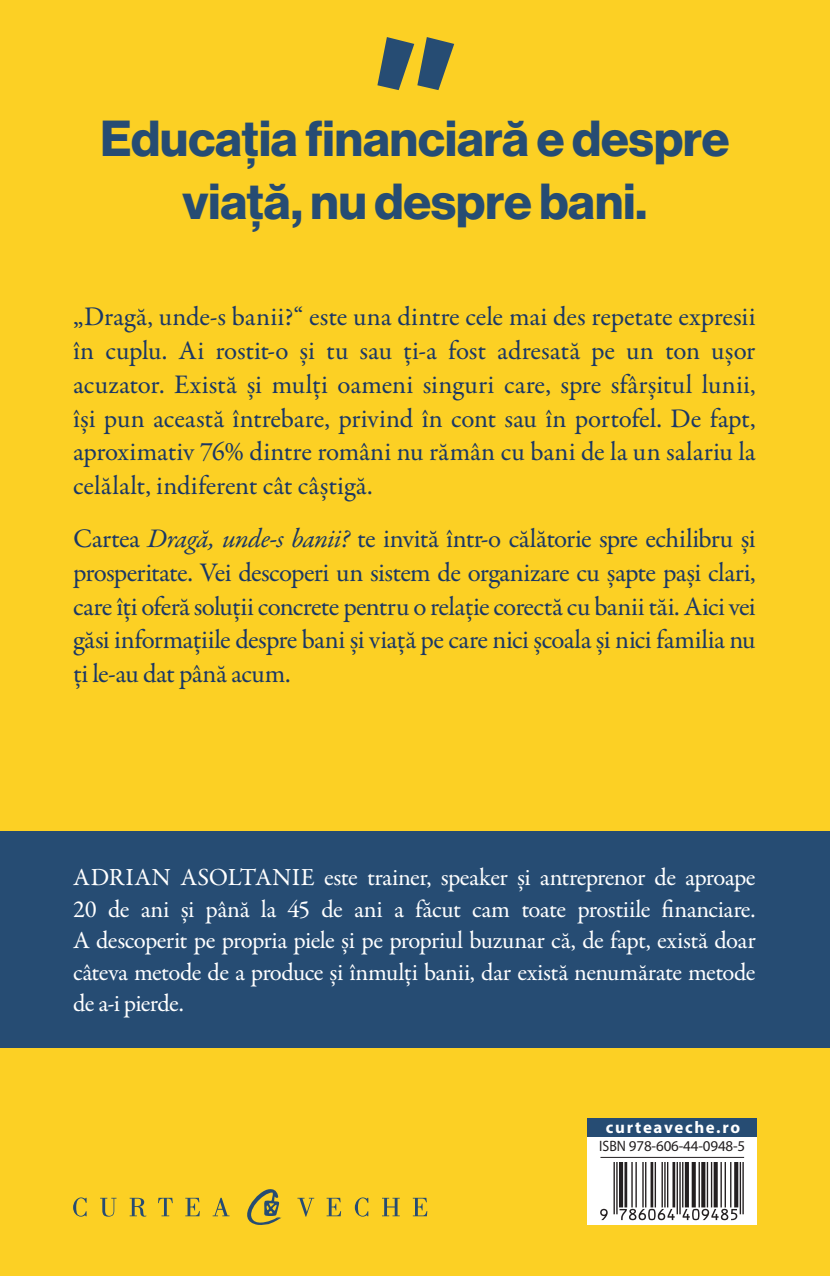
<style>
.page{position:relative;width:830px;height:1276px;background:#fff}
.page>*{position:absolute;margin:0;border:0;box-sizing:border-box;transform-origin:0 0}
.t1{font:900 202.5px "Neuzeit Gro";color:#264c73}
.t2{font:49.5px/63px "N Haas Grotesk DS Pro 75 Bd";color:#264c73;text-align:center}
.t3{font:27px/33.8px "Garamond Premr Pro";letter-spacing:-.01em;color:#1a3766;text-align:justify}
.t4{font:24.75px/31.5px "Garamond Premr Pro";letter-spacing:-.025em;color:#fff;text-align:justify}
.t5{font:700 16.88px "Myriad Pro";letter-spacing:.1em;color:#fff}
.t6{font:15.08px "Myriad Pro";letter-spacing:-.01em;color:#231f20;scale:.92 1}
.s1{font-style:italic}
</style>
<div class="page">
<div style="left:0;top:0;width:829px;height:1276px;background:#fcd024"></div>
<div style="left:587px;top:1149px;width:169px;height:16px;background:#fff"></div>
<div style="left:587px;top:1133px;width:169px;height:20px;background:#fff"></div>
<hr style="left:600px;top:1157px;width:143px;height:1px;background:#231f20">
<div style="left:587px;top:1162px;width:169px;height:63px;background:#fff"></div>
<div style="left:587px;top:1118px;width:169px;height:18px;background:#264c73"></div>
<svg style="left:73px;top:1189px;width:354px;height:36px"></svg>
<svg style="left:600px;top:1162px;width:143px;height:58px"></svg>
<div style="left:0;top:831px;width:829px;height:217px;background:#264c73"></div>
<h1 class="t1" style="left:369px;top:-7px;width:92px">”</h1>
<h2 class="t2" style="left:100px;top:108px;width:630px">Educația financiară e despre viață, nu despre bani.</h2>
<p class="t3" style="left:73px;top:300px;width:683px">„Dragă, unde-s banii?“ este una dintre cele mai des repetate expresii în cuplu. Ai rostit-o și tu sau ți-a fost adresată pe un ton ușor acuzator. Există și mulți oameni singuri care, spre sfârșitul lunii, își pun această întrebare, privind în cont sau în portofel. De fapt, aproximativ 76% dintre români nu rămân cu bani de la un salariu la celălalt, indiferent cât câștigă.</p>
<p class="t3" style="left:73px;top:522px;width:683px">Cartea <span class="s1">Dragă, unde-s banii?</span> te invită într-o călătorie spre echilibru și prosperitate. Vei descoperi un sistem de organizare cu șapte pași clari, care îți oferă soluții concrete pentru o relație corectă cu banii tăi. Aici vei găsi informațiile despre bani și viață pe care nici școala și nici familia nu ți le-au dat până acum.</p>
<p class="t4" style="left:73px;top:862px;width:683px">ADRIAN ASOLTANIE este trainer, speaker și antreprenor de aproape 20 de ani și până la 45 de ani a făcut cam toate prostiile financiare.<br>A descoperit pe propria piele și pe propriul buzunar că, de fapt, există doar câteva metode de a produce și înmulți banii, dar există nenumărate metode de a-i pierde.</p>
<p class="t5" style="left:605px;top:1116px;width:136px">curteaveche.ro</p>
<p class="t6" style="left:599px;top:1137px;width:160px">ISBN 978-606-44-0948-5</p>
</div>
